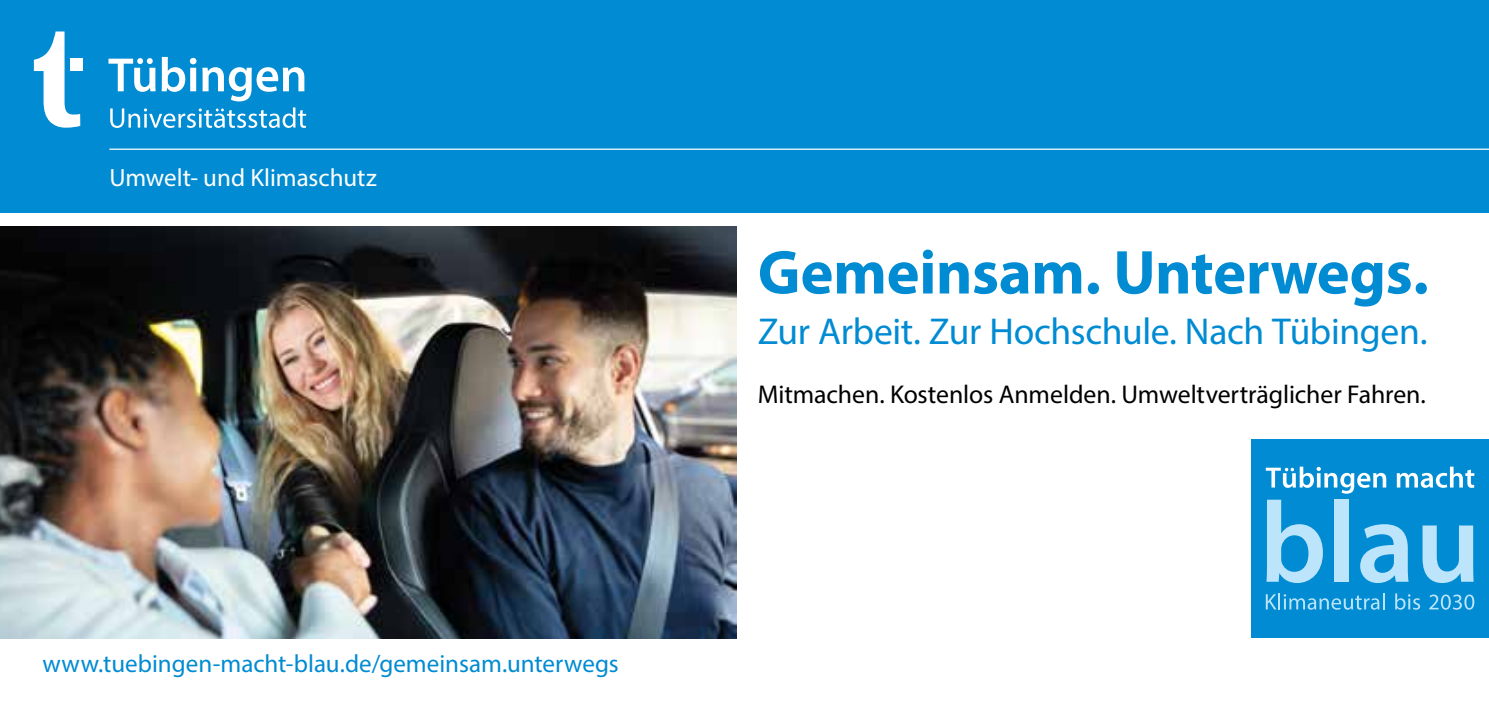
<style>
.page{position:relative;width:1489px;height:702px;background:#fff}
.page>*{position:absolute;margin:0;border:0;box-sizing:border-box;transform-origin:0 0}
.t1{font:700 62.5px "Myriad Pro";letter-spacing:-.01em;color:#008bd2}
.t2{font:37.5px "Myriad Pro";letter-spacing:-.01em;color:#008bd2}
.t3{font:25.75px "Myriad Pro";letter-spacing:-.005em;color:#000}
.t4{font:25px "Myriad Pro";color:#008bd2}
.t5{font:25px "Myriad Pro";color:#fff}
</style>
<div class="page">
<div style="left:0;top:0;width:1488px;height:213px;background:#008bd2"></div>
<svg style="left:110px;top:107px;width:196px;height:21px"></svg>
<svg style="left:108px;top:57px;width:196px;height:44px"></svg>
<svg style="left:34px;top:31px;width:46px;height:97px"></svg>
<div style="left:71px;top:59px;width:12px;height:12px;background:#fff"></div>
<hr style="left:109px;top:148px;width:1379px;height:2px;background:#fff">
<div style="left:1251px;top:439px;width:237px;height:199px;background:#008bd2"></div>
<svg style="left:1265px;top:466px;width:121px;height:27px"></svg>
<svg style="left:1396px;top:466px;width:78px;height:22px"></svg>
<svg style="left:1266px;top:499px;width:56px;height:84px"></svg>
<div style="left:1334px;top:499px;width:14px;height:82px;background:#bce4fa"></div>
<svg style="left:1360px;top:524px;width:48px;height:59px"></svg>
<svg style="left:1422px;top:525px;width:51px;height:58px"></svg>
<svg style="left:1265px;top:593px;width:119px;height:16px"></svg>
<svg style="left:1395px;top:593px;width:24px;height:16px"></svg>
<svg style="left:1429px;top:594px;width:45px;height:15px"></svg>
<img style="left:0;top:227px;width:736px;height:411px">
<p class="t5" style="left:109px;top:162px;width:269px">Umwelt- und Klimaschutz</p>
<p class="t4" style="left:42px;top:647px;width:578px">www.tuebingen-macht-blau.de/gemeinsam.unterwegs</p>
<h1 class="t1" style="left:757px;top:232px;width:672px">Gemeinsam. Unterwegs.</h1>
<h2 class="t2" style="left:757px;top:308px;width:671px">Zur Arbeit. Zur Hochschule. Nach Tübingen.</h2>
<p class="t3" style="left:757px;top:378px;width:669px">Mitmachen. Kostenlos Anmelden. Umweltverträglicher Fahren.</p>
</div>
